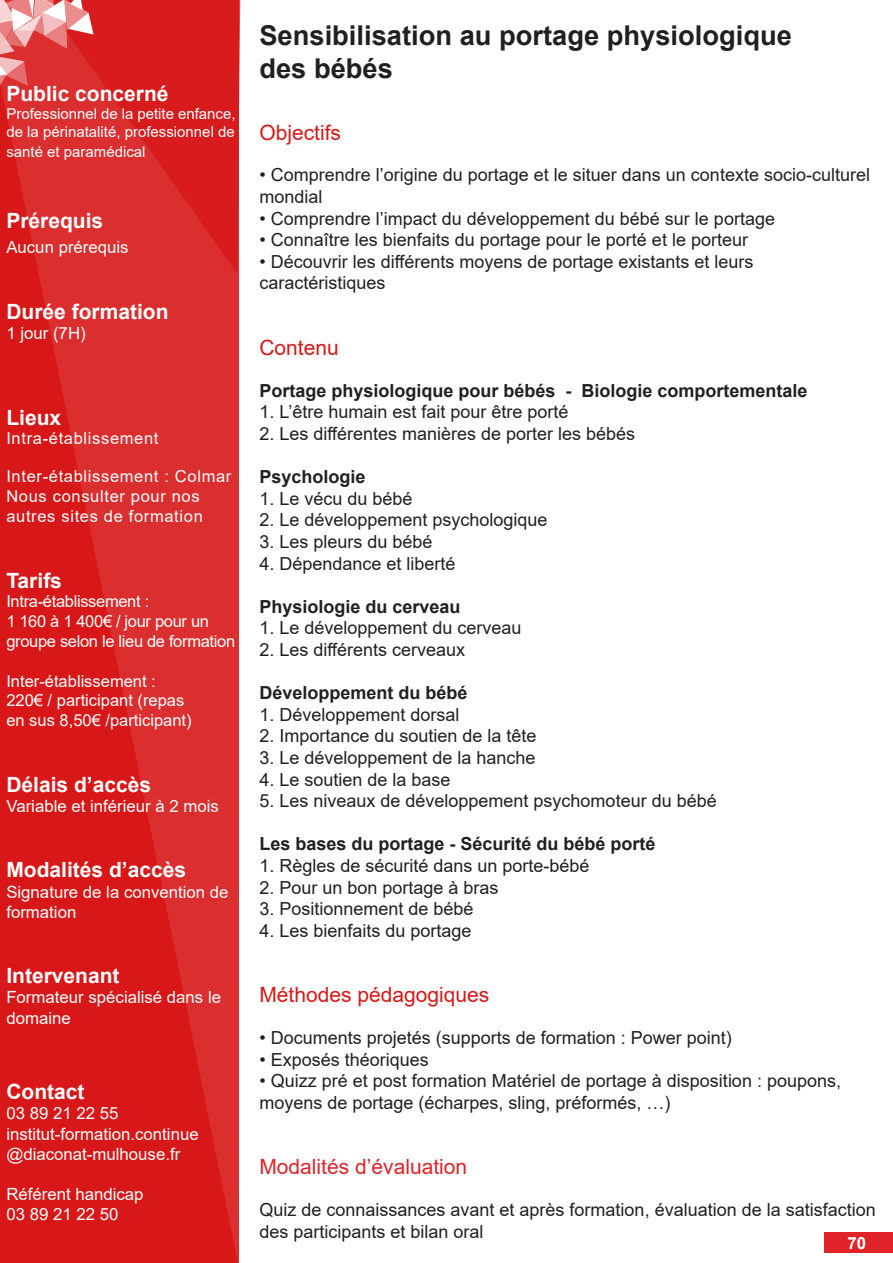
<style>
.page{position:relative;width:893px;height:1263px;background:#fff}
.page>*{position:absolute;margin:0;border:0;box-sizing:border-box;transform-origin:0 0}
.TITRES_DES_FORMATIONS_OK{font:700 27.3px "Arial";color:#231f20}
.texte_colonne{font:700 21px "Arial";color:#fff}
.t1{font:21px "Arial";color:#d81818}
.titres_colonnes{font:700 21px "Arial";color:#fff}
.t2{font:21px "Arial";color:#de2529}
.titre_colonne{font:700 21px "Arial";color:#fff}
.sections{font:18px/21.6px "Arial";color:#231f20}
.t3{font:700 18px "Arial";color:#231f20}
.texte_colonne-2{font:16.8px/20.1px "Arial";color:#fff}
.t4{font:700 16.8px "Arial";color:#fff}
.texte_colonne-3{font:16.5px/20.1px "Arial";letter-spacing:.04em;color:#fff}
.texte_colonne-4{font:16.5px/19.8px "Arial";letter-spacing:-.02em;color:#fff}
.texte_colonne-5{font:16.5px/19.8px "Arial";color:#fff}
.texte_colonne-6{font:15px/18px "Arial";color:#fff}
</style>
<div class="page">
<svg style="left:0;top:0;width:238px;height:1263px;background:#d92122"></svg>
<div style="left:824px;top:1233px;width:68px;height:20px;background:#df2329"></div>
<svg style="left:0;top:0;width:94px;height:95px;background:#e56869"></svg>
<p class="texte_colonne" style="left:6px;top:79px;width:164px">Public concerné</p>
<p class="texte_colonne-6" style="left:6px;top:105px;width:231px">Professionnel de la petite enfance, de la périnatalité, professionnel de</p>
<p class="texte_colonne-6" style="left:6px;top:143px;width:141px">santé et paramédical</p>
<p class="texte_colonne" style="left:6px;top:206px;width:98px">Prérequis</p>
<p class="texte_colonne-2" style="left:6px;top:237px;width:124px">Aucun prérequis</p>
<p class="titres_colonnes" style="left:6px;top:296px;width:164px">Durée formation</p>
<p class="texte_colonne-2" style="left:6px;top:323px;width:81px">1 jour (7H)</p>
<p class="titres_colonnes" style="left:6px;top:402px;width:56px">Lieux</p>
<p class="texte_colonne-3" style="left:6px;top:428px;width:154px">Intra-établissement</p>
<p class="texte_colonne-3" style="left:6px;top:466px;width:227px">Inter-établissement : Colmar</p>
<p class="texte_colonne-3" style="left:6px;top:486px;width:198px">Nous consulter pour nos autres sites de formation</p>
<p class="titres_colonnes" style="left:6px;top:565px;width:57px">Tarifs</p>
<p class="texte_colonne-4" style="left:6px;top:592px;width:144px">Intra-établissement :</p>
<p class="texte_colonne-4" style="left:6px;top:611px;width:230px">1 160 à 1 400€ / jour pour un groupe selon le lieu de formation</p>
<p class="texte_colonne-5" style="left:6px;top:671px;width:151px">Inter-établissement :</p>
<p class="texte_colonne-5" style="left:6px;top:691px;width:187px">220€ / participant (repas en sus 8,50€ /participant)</p>
<p class="texte_colonne" style="left:6px;top:769px;width:146px">Délais d’accès</p>
<p class="texte_colonne-2" style="left:6px;top:796px;width:214px">Variable et inférieur à 2 mois</p>
<p class="texte_colonne" style="left:6px;top:855px;width:181px">Modalités d’accès</p>
<p class="texte_colonne-2" style="left:6px;top:881px;width:224px">Signature de la convention de formation</p>
<p class="titre_colonne" style="left:6px;top:961px;width:115px">Intervenant</p>
<p class="texte_colonne-2" style="left:6px;top:987px;width:216px">Formateur spécialisé dans le domaine</p>
<p class="titres_colonnes" style="left:6px;top:1077px;width:80px">Contact</p>
<p class="texte_colonne-2" style="left:6px;top:1103px;width:114px">03 89 21 22 55</p>
<p class="texte_colonne-2" style="left:6px;top:1123px;width:194px">institut-formation.continue @diaconat-mulhouse.fr</p>
<p class="texte_colonne-2" style="left:6px;top:1184px;width:139px">Référent handicap</p>
<p class="texte_colonne-2" style="left:6px;top:1204px;width:114px">03 89 21 22 50</p>
<p class="TITRES_DES_FORMATIONS_OK" style="left:259px;top:17px;width:534px">Sensibilisation au portage physiologique</p>
<p class="TITRES_DES_FORMATIONS_OK" style="left:259px;top:49px;width:135px">des bébés</p>
<p class="t1" style="left:259px;top:118px;width:83px">Objectifs</p>
<p class="sections" style="left:259px;top:164px;width:612px">• Comprendre l’origine du portage et le situer dans un contexte socio-culturel mondial</p>
<p class="sections" style="left:259px;top:207px;width:517px">• Comprendre l’impact du développement du bébé sur le portage</p>
<p class="sections" style="left:259px;top:229px;width:490px">• Connaître les bienfaits du portage pour le porté et le porteur</p>
<p class="sections" style="left:259px;top:251px;width:496px">• Découvrir les différents moyens de portage existants et leurs caractéristiques</p>
<p class="t1" style="left:259px;top:333px;width:81px">Contenu</p>
<p class="t3" style="left:259px;top:378px;width:550px">Portage physiologique pour bébés - Biologie comportementale</p>
<p class="sections" style="left:259px;top:401px;width:311px">1. L’être humain est fait pour être porté</p>
<p class="sections" style="left:259px;top:423px;width:377px">2. Les différentes manières de porter les bébés</p>
<p class="t3" style="left:259px;top:464px;width:108px">Psychologie</p>
<p class="sections" style="left:259px;top:487px;width:155px">1. Le vécu du bébé</p>
<p class="sections" style="left:259px;top:509px;width:290px">2. Le développement psychologique</p>
<p class="sections" style="left:259px;top:531px;width:175px">3. Les pleurs du bébé</p>
<p class="sections" style="left:259px;top:552px;width:198px">4. Dépendance et liberté</p>
<p class="t3" style="left:259px;top:594px;width:203px">Physiologie du cerveau</p>
<p class="sections" style="left:259px;top:617px;width:264px">1. Le développement du cerveau</p>
<p class="sections" style="left:259px;top:639px;width:207px">2. Les différents cerveaux</p>
<p class="t3" style="left:259px;top:680px;width:210px">Développement du bébé</p>
<p class="sections" style="left:259px;top:703px;width:202px">1. Développement dorsal</p>
<p class="sections" style="left:259px;top:725px;width:279px">2. Importance du soutien de la tête</p>
<p class="sections" style="left:259px;top:747px;width:278px">3. Le développement de la hanche</p>
<p class="sections" style="left:259px;top:768px;width:193px">4. Le soutien de la base</p>
<p class="sections" style="left:259px;top:790px;width:459px">5. Les niveaux de développement psychomoteur du bébé</p>
<p class="t3" style="left:259px;top:831px;width:398px">Les bases du portage - Sécurité du bébé porté</p>
<p class="sections" style="left:259px;top:855px;width:332px">1. Règles de sécurité dans un porte-bébé</p>
<p class="sections" style="left:259px;top:876px;width:241px">2. Pour un bon portage à bras</p>
<p class="sections" style="left:259px;top:898px;width:216px">3. Positionnement de bébé</p>
<p class="sections" style="left:259px;top:919px;width:214px">4. Les bienfaits du portage</p>
<p class="t1" style="left:259px;top:980px;width:231px">Méthodes pédagogiques</p>
<p class="sections" style="left:259px;top:1027px;width:474px">• Documents projetés (supports de formation : Power point)</p>
<p class="sections" style="left:259px;top:1048px;width:171px">• Exposés théoriques</p>
<p class="sections" style="left:259px;top:1070px;width:583px">• Quizz pré et post formation Matériel de portage à disposition : poupons, moyens de portage (écharpes, sling, préformés, …)</p>
<p class="t2" style="left:259px;top:1152px;width:209px">Modalités d’évaluation</p>
<p class="sections" style="left:259px;top:1199px;width:618px">Quiz de connaissances avant et après formation, évaluation de la satisfaction des participants et bilan oral</p>
<p class="t4" style="left:847px;top:1231px;width:20px">70</p>
</div>
